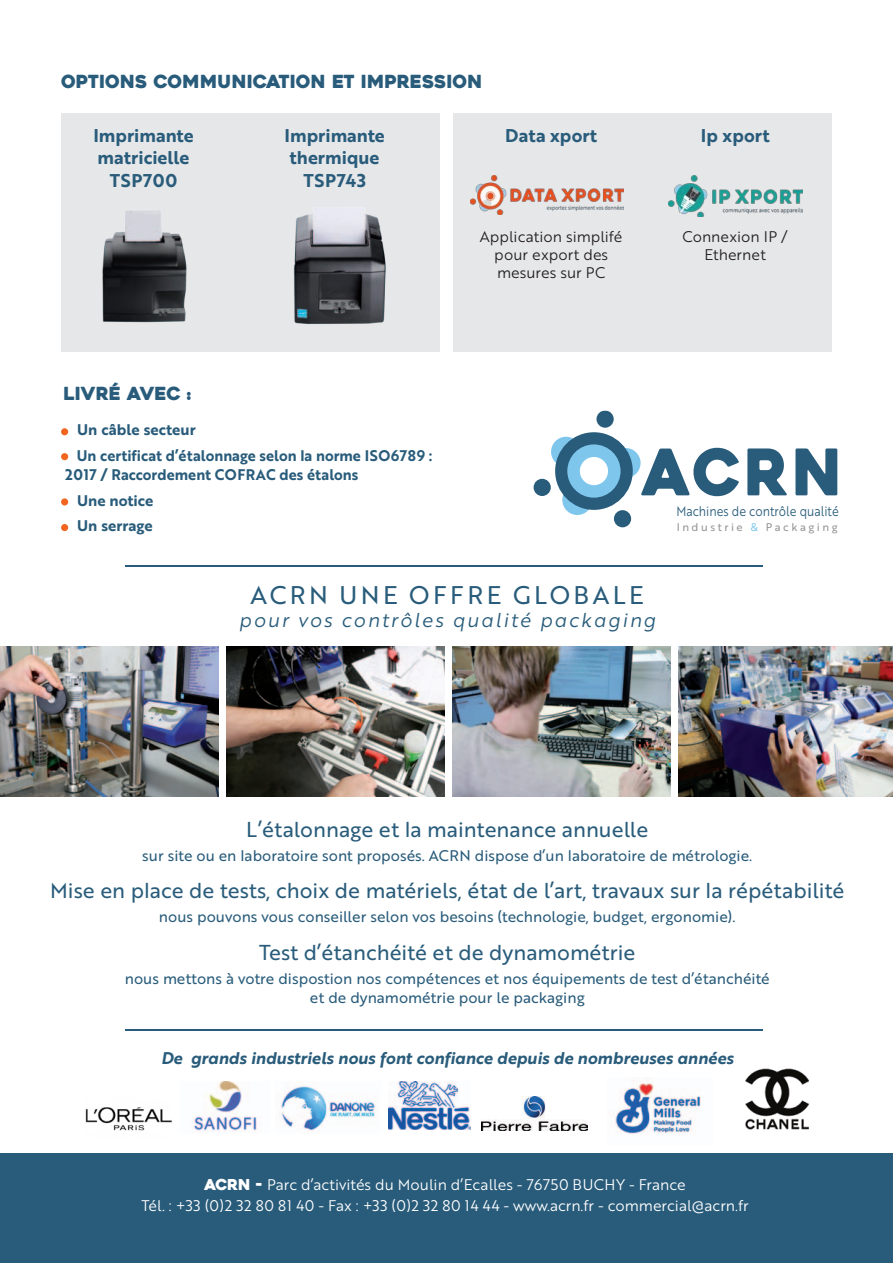
<style>
.page{position:relative;width:893px;height:1263px;background:#fff}
.page>*{position:absolute;margin:0;border:0;box-sizing:border-box;transform-origin:0 0}
.t1{font:64.05px "Heavitas";color:#295c7b;scale:.95 1}
.t2{font:24.9px "Brother 1816 Regular";letter-spacing:.14em;color:#295c7b}
.t3{font:21px "Brother 1816 Regular";color:#295c7b}
.t4{font:19.5px "Brother 1816 Book Italic";letter-spacing:.1em;color:#295c7b}
.t5{font:18px/22.5px "Brother 1816 Bold";color:#295c7b;text-align:center}
.t6{font:18px "Heavitas";color:#295c7b}
.t7{font:16.5px "Brother 1816 Bold Italic";color:#295c7b}
.t8{font:15px/19.5px "Brother 1816 Regular";color:#295c7b;text-align:center}
.t9{font:15px/21px "Brother 1816 Book";color:#fff;text-align:center}
.t10{font:15px/25.5px "Brother 1816 Bold";color:#295c7b}
.t11{font:15px/18px "Brother 1816 Book";color:#231f20;text-align:center}
.t12{font:13.65px "Brother 1816 Book";color:#295c7b;scale:.87 1}
.t13{font:10.95px "Brother 1816 Regular";letter-spacing:.23em;color:#939598}
.s1{color:#7fc6ed}
.s2{font-family:"Heavitas"}
</style>
<div class="page">
<div style="left:61px;top:113px;width:378px;height:238px;background:#e6e7e9"></div>
<div style="left:453px;top:113px;width:379px;height:238px;background:#e6e7e9"></div>
<div style="left:0;top:1154px;width:893px;height:109px;background:#295c7b"></div>
<hr style="left:125px;top:566px;width:638px;height:1px;background:#295c7b">
<hr style="left:125px;top:1029px;width:638px;height:1px;background:#295c7b">
<div style="left:551px;top:437px;width:30px;height:30px;background:#7fc6ed;border-radius:50%"></div>
<div style="left:610px;top:448px;width:31px;height:30px;background:#7fc6ed;border-radius:50%"></div>
<div style="left:562px;top:485px;width:30px;height:30px;background:#7fc6ed;border-radius:50%"></div>
<div style="left:555px;top:432px;width:78px;height:78px;background:#295c7b;border-radius:50%"></div>
<div style="left:567px;top:444px;width:53px;height:54px;background:#7fc6ed;border-radius:50%"></div>
<div style="left:580px;top:457px;width:28px;height:28px;background:#fff;border-radius:50%"></div>
<div style="left:534px;top:479px;width:17px;height:17px;background:#295c7b;border-radius:50%"></div>
<div style="left:596px;top:410px;width:18px;height:18px;background:#295c7b;border-radius:50%"></div>
<div style="left:614px;top:510px;width:17px;height:17px;background:#295c7b;border-radius:50%"></div>
<img style="left:0;top:647px;width:218px;height:149px">
<img style="left:453px;top:647px;width:217px;height:149px">
<img style="left:678px;top:647px;width:215px;height:149px">
<img style="left:227px;top:647px;width:217px;height:149px">
<div style="left:61px;top:428px;width:7px;height:7px;background:#f36421;border-radius:50%"></div>
<div style="left:61px;top:498px;width:7px;height:7px;background:#f36421;border-radius:50%"></div>
<div style="left:61px;top:524px;width:7px;height:7px;background:#f36421;border-radius:50%"></div>
<div style="left:61px;top:453px;width:7px;height:7px;background:#f36421;border-radius:50%"></div>
<img style="left:102px;top:210px;width:85px;height:113px">
<img style="left:293px;top:207px;width:93px;height:117px">
<img style="left:471px;top:175px;width:153px;height:39px">
<img style="left:668px;top:175px;width:134px;height:42px">
<img style="left:85px;top:1107px;width:87px;height:24px">
<img style="left:481px;top:1096px;width:106px;height:34px">
<img style="left:615px;top:1080px;width:86px;height:54px">
<img style="left:745px;top:1068px;width:64px;height:62px">
<img style="left:194px;top:1081px;width:63px;height:50px">
<img style="left:281px;top:1086px;width:95px;height:45px">
<img style="left:388px;top:1081px;width:82px;height:48px">
<p class="t6" style="left:61px;top:71px;width:423px">OPTIONS COMMUNICATION ET IMPRESSION</p>
<p class="t5" style="left:93px;top:126px;width:102px">Imprimante matricielle<br>TSP700</p>
<p class="t5" style="left:285px;top:126px;width:102px">Imprimante thermique<br>TSP743</p>
<p class="t5" style="left:505px;top:126px;width:93px">Data xport</p>
<p class="t5" style="left:701px;top:126px;width:70px">Ip xport</p>
<p class="t6" style="left:64px;top:383px;width:129px">LIVRÉ AVEC :</p>
<p class="t10" style="left:77px;top:418px;width:357px">Un câble secteur<br>Un certificat d’étalonnage selon la norme ISO6789 :</p>
<p class="t10" style="left:77px;top:463px;width:283px;text-indent:-12px">2017 / Raccordement COFRAC des étalons<br>Une notice<br>Un serrage</p>
<p class="t11" style="left:480px;top:229px;width:144px">Application simplifé pour export des mesures sur PC</p>
<p class="t11" style="left:683px;top:229px;width:107px">Connexion IP /<br>Ethernet</p>
<h1 class="t1" style="left:643px;top:436px;width:213px">ACRN</h1>
<p class="t12" style="left:676px;top:506px;width:188px">Machines de contrôle qualité</p>
<p class="t13" style="left:677px;top:523px;width:162px">Industrie <span class="s1">&amp;</span> Packaging</p>
<h2 class="t2" style="left:251px;top:585px;width:395px">ACRN UNE OFFRE GLOBALE</h2>
<h3 class="t4" style="left:239px;top:611px;width:418px">pour vos contrôles qualité packaging</h3>
<h3 class="t3" style="left:246px;top:820px;width:404px">L’étalonnage et la maintenance annuelle</h3>
<p class="t8" style="left:142px;top:847px;width:611px">sur site ou en laboratoire sont proposés. ACRN dispose d’un laboratoire de métrologie.</p>
<h3 class="t3" style="left:50px;top:882px;width:796px">Mise en place de tests, choix de matériels, état de l’art, travaux sur la répétabilité</h3>
<p class="t8" style="left:159px;top:908px;width:578px">nous pouvons vous conseiller selon vos besoins (technologie, budget, ergonomie).</p>
<h3 class="t3" style="left:259px;top:943px;width:378px">Test d’étanchéité et de dynamométrie</h3>
<p class="t8" style="left:125px;top:970px;width:646px">nous mettons à votre dispostion nos compétences et nos équipements de test d’étanchéité et de dynamométrie pour le packaging</p>
<p class="t7" style="left:161px;top:1052px;width:574px">De grands industriels nous font confiance depuis de nombreuses années</p>
<p class="t9" style="left:141px;top:1175px;width:609px"><span class="s2">ACRN -</span> Parc d’activités du Moulin d’Ecalles - 76750 BUCHY - France<br>Tél. : +33 (0)2 32 80 81 40 - Fax : +33 (0)2 32 80 14 44 - www.acrn.fr - commercial@acrn.fr</p>
</div>
